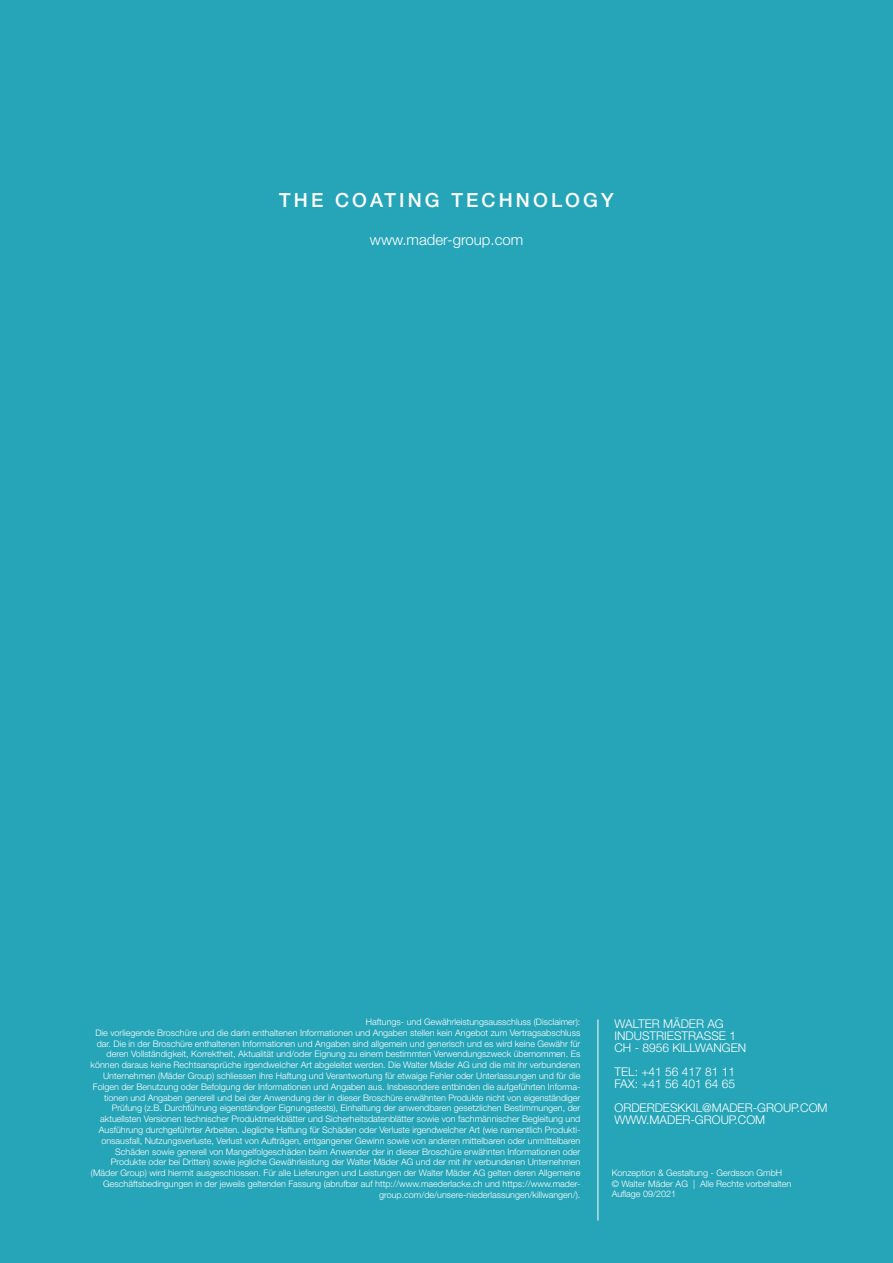
<style>
.page{position:relative;width:893px;height:1263px;background:#26a5b8}
.page>*{position:absolute;margin:0;border:0;box-sizing:border-box;transform-origin:0 0}
.t1{font:500 19.5px "Helvetica Neue LT Std";letter-spacing:.16em;color:#fff}
.t2{font:300 15px "Helvetica Neue LT Std";color:#fff}
.t3{font:300 12px/12px "Helvetica Neue LT Std";color:#fff}
.t4{font:300 9px/10.8px "Helvetica Neue LT Std";color:#fff}
</style>
<div class="page">
<hr style="left:598px;top:1019px;width:1px;height:201px;background:#fff">
<h1 class="t1" style="left:279px;top:189px;width:336px">THE COATING TECHNOLOGY</h1>
<h2 class="t2" style="left:370px;top:230px;width:155px">www.mader-group.com</h2>
<p class="t4" style="left:91px;top:1016px;width:491px;text-align:right">Haftungs- und Gewährleistungsausschluss (Disclaimer):<br>Die vorliegende Broschüre und die darin enthaltenen Informationen und Angaben stellen kein Angebot zum Vertragsabschluss dar. Die in der Broschüre enthaltenen Informationen und Angaben sind allgemein und generisch und es wird keine Gewähr für deren Vollständigkeit, Korrektheit, Aktualität und/oder Eignung zu einem bestimmten Verwendungszweck übernommen. Es können daraus keine Rechtsansprüche irgendwelcher Art abgeleitet werden. Die Walter Mäder AG und die mit ihr verbundenen Unternehmen (Mäder Group) schliessen ihre Haftung und Verantwortung für etwaige Fehler oder Unterlassungen und für die Folgen der Benutzung oder Befolgung der Informationen und Angaben aus. Insbesondere entbinden die aufgeführten Informa&shy;tionen und Angaben generell und bei der Anwendung der in dieser Broschüre erwähnten Produkte nicht von eigenständiger Prüfung (z.B. Durchführung eigenständiger Eignungstests), Einhaltung der anwendbaren gesetzlichen Bestimmungen, der aktuellsten Versionen technischer Produktmerkblätter und Sicherheitsdatenblätter sowie von fachmännischer Begleitung und Ausführung durchgeführter Arbeiten. Jegliche Haftung für Schäden oder Verluste irgendwelcher Art (wie namentlich Produkti&shy;onsausfall, Nutzungsverluste, Verlust von Aufträgen, entgangener Gewinn sowie von anderen mittelbaren oder unmittelbaren Schäden sowie generell von Mangelfolgeschäden beim Anwender der in dieser Broschüre erwähnten Informationen oder Produkte oder bei Dritten) sowie jegliche Gewährleistung der Walter Mäder AG und der mit ihr verbundenen Unternehmen (Mäder Group) wird hiermit ausgeschlossen. Für alle Lieferungen und Leistungen der Walter Mäder AG gelten deren Allgemeine Geschäftsbedingungen in der jeweils geltenden Fassung (abrufbar auf http://www.maederlacke.ch und https://www.mader&shy;group.com/de/unsere-niederlassungen/killwangen/).</p>
<h3 class="t3" style="left:614px;top:1017px;width:133px">WALTER MÄDER AG<br>INDUSTRIESTRASSE 1<br>CH - 8956 KILLWANGEN</h3>
<h3 class="t3" style="left:614px;top:1065px;width:122px">TEL: +41 56 417 81 11<br>FAX: +41 56 401 64 65</h3>
<h3 class="t3" style="left:614px;top:1101px;width:215px">ORDERDESKKIL@MADER-GROUP.COM<br>WWW.MADER-GROUP.COM</h3>
<p class="t4" style="left:612px;top:1167px;width:181px">Konzeption &amp; Gestaltung - Gerdsson GmbH © Walter Mäder AG | Alle Rechte vorbehalten<br>Auflage 09/2021</p>
</div>
